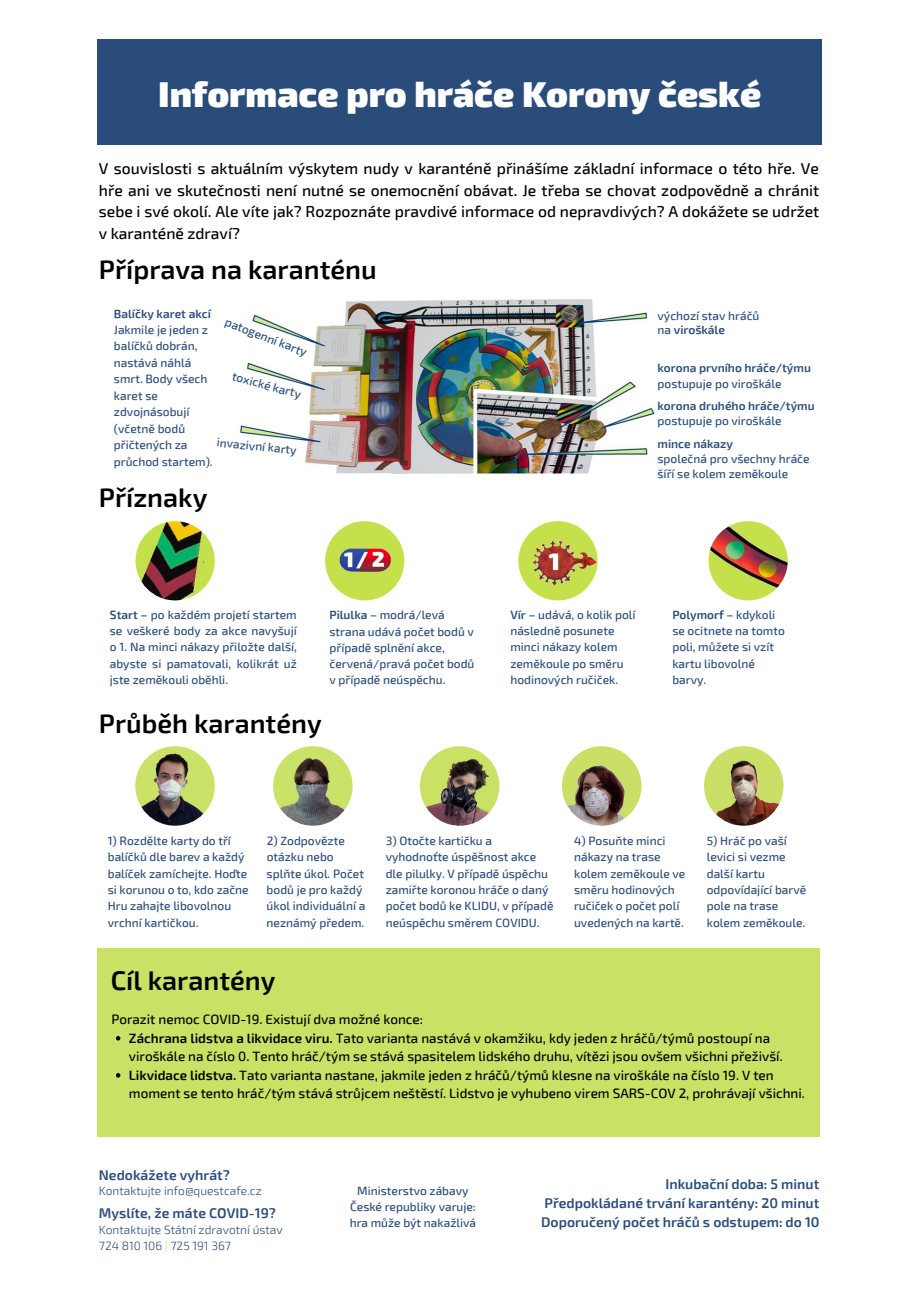
<style>
.page{position:relative;width:919px;height:1289px;background:#fff}
.page>*{position:absolute;margin:0;border:0;box-sizing:border-box;transform-origin:0 0}
.t1{font:900 36px "Exo 2";color:#fff}
.t2{font:600 27px "Exo 2";color:#000}
.t3{font:500 15.75px/21.9px "Exo 2";color:#000;text-align:justify}
.t4{font:600 14.1px/19.4px "Exo 2";color:#2a4c7b;text-align:justify}
.t5{font:500 13.5px/18.6px "Exo 2";color:#000}
.t6{font:500 12px/16.4px "Exo 2";color:#2a4c7b}
.t7{font:600 12px/15.1px "Exo 2";color:#2a4c7b}
.t8{font:300 12px/16.4px "Exo 2";color:#2a4c7b}
.s1{font-weight:600}
.s2{font-weight:500}
.s3{color:#c9e265}
</style>
<div class="page">
<div style="left:98px;top:39px;width:723px;height:106px;background:#2a4c7b"></div>
<img style="left:135px;top:746px;width:80px;height:79px;border-radius:40px">
<img style="left:273px;top:746px;width:79px;height:79px;border-radius:40px">
<img style="left:420px;top:746px;width:79px;height:79px;border-radius:40px">
<img style="left:562px;top:746px;width:79px;height:79px;border-radius:40px">
<div style="left:98px;top:947px;width:721px;height:189px;background:#c9e265"></div>
<img style="left:135px;top:521px;width:80px;height:79px;border-radius:40px">
<img style="left:325px;top:521px;width:79px;height:79px;border-radius:40px">
<img style="left:708px;top:521px;width:79px;height:79px;border-radius:40px">
<img style="left:238px;top:299px;width:417px;height:175px">
<img style="left:704px;top:746px;width:79px;height:79px;border-radius:40px">
<img style="left:518px;top:521px;width:79px;height:79px;border-radius:40px">
<svg style="left:116px;top:1036px;width:4px;height:4px"></svg>
<svg style="left:116px;top:1073px;width:4px;height:4px"></svg>
<p class="t1" style="left:158px;top:72px;width:604px">Informace pro hráče Korony české</p>
<p class="t3" style="left:99px;top:157px;width:722px">V souvislosti s aktuálním výskytem nudy v karanténě přinášíme základní informace o této hře. Ve hře ani ve skutečnosti není nutné se onemocnění obávat. Je třeba se chovat zodpovědně a chránit sebe i své okolí. Ale víte jak? Rozpoznáte pravdivé informace od nepravdivých? A dokážete se udržet v karanténě zdraví?</p>
<p class="t2" style="left:99px;top:253px;width:279px">Příprava na karanténu</p>
<p class="t6" style="left:114px;top:305px;width:100px"><span class="s1">Balíčky karet akcí<br></span>Jakmile je jeden z balíčků dobrán, nastává náhlá smrt. Body všech karet se zdvojnásobují (včetně bodů přičtených za průchod startem).</p>
<p class="t6" style="left:228px;top:314px;width:88px;rotate:21deg">patogenní karty</p>
<p class="t6" style="left:234px;top:368px;width:72px;rotate:15deg">toxické karty</p>
<p class="t6" style="left:218px;top:434px;width:81px;rotate:6deg">invazivní karty</p>
<p class="t2" style="left:99px;top:481px;width:110px">Příznaky</p>
<p class="t6" style="left:657px;top:308px;width:103px;line-height:14.5px">výchozí stav hráčů na <span class="s1">viroškále</span></p>
<p class="t7" style="left:657px;top:361px;width:155px">korona prvního hráče/týmu <span class="s2">postupuje po viroškále</span></p>
<p class="t7" style="left:657px;top:398px;width:158px">korona druhého hráče/týmu <span class="s2">postupuje po viroškále</span></p>
<p class="t6" style="left:657px;top:436px;width:154px;line-height:15.1px"><span class="s1">mince nákazy<br></span>společná pro všechny hráče šíří se kolem zeměkoule</p>
<p class="t6" style="left:110px;top:606px;width:189px;text-align:justify"><span class="s1">Start</span> – po každém projetí startem se veškeré body za akce navyšují o 1. Na minci nákazy přiložte další, abyste si pamatovali, kolikrát už jste zeměkouli oběhli.</p>
<p class="t6" style="left:329px;top:607px;width:146px"><span class="s1">Pilulka</span> – modrá/levá strana udává počet bodů v případě splnění akce, červená/pravá počet bodů v případě neúspěchu.</p>
<p class="t6" style="left:510px;top:606px;width:127px"><span class="s1">Vír</span> – udává, o kolik polí následně posunete minci nákazy kolem zeměkoule po směru hodinových ručiček.</p>
<p class="t6" style="left:672px;top:606px;width:114px"><span class="s1">Polymorf</span> – kdykoli se ocitnete na tomto poli, můžete si vzít kartu libovolné barvy.</p>
<p class="t2" style="left:99px;top:707px;width:224px">Průběh karantény</p>
<p class="t6" style="left:108px;top:833px;width:142px">1) Rozdělte karty do tří balíčků dle barev a každý balíček zamíchejte. Hoďte si korunou o to, kdo začne<br>Hru zahajte libovolnou vrchní kartičkou.</p>
<p class="t6" style="left:266px;top:833px;width:100px">2) Zodpovězte otázku nebo splňte úkol. Počet bodů je pro každý úkol individuální a neznámý předem.</p>
<p class="t6" style="left:385px;top:833px;width:169px">3) Otočte kartičku a vyhodnoťte úspěšnost akce dle pilulky. V případě úspěchu zamiřte koronou hráče o daný počet bodů ke KLIDU, v případě neúspěchu směrem COVIDU.</p>
<p class="t6" style="left:574px;top:833px;width:113px">4) Posuňte minci nákazy na trase kolem zeměkoule ve směru hodinových ručiček o počet polí uvedených na kartě.</p>
<p class="t6" style="left:706px;top:833px;width:101px">5) Hráč po vaší levici si vezme další kartu odpovídající barvě pole na trase kolem zeměkoule.</p>
<p class="t2" style="left:111px;top:964px;width:166px">Cíl karantény</p>
<p class="t5" style="left:111px;top:1010px;width:313px">Porazit nemoc COVID-19. Existují dva možné konce:</p>
<p class="t5" style="left:129px;top:1028px;width:677px"><span class="s1">Záchrana lidstva a likvidace viru.</span> Tato varianta nastává v okamžiku, kdy jeden z hráčů/týmů postoupí na viroškále na číslo 0. Tento hráč/tým se stává spasitelem lidského druhu, vítězi jsou ovšem všichni přeživší.<br><span class="s1">Likvidace lidstva.</span> Tato varianta nastane, jakmile jeden z hráčů/týmů klesne na viroškále na číslo 19. V ten moment se tento hráč/tým stává strůjcem neštěstí. Lidstvo je vyhubeno virem SARS-COV 2, prohrávají všichni.</p>
<p class="t4" style="left:99px;top:1165px;width:132px">Nedokážete vyhrát?</p>
<p class="t8" style="left:99px;top:1182px;width:164px">Kontaktujte info@questcafe.cz</p>
<p class="t4" style="left:99px;top:1203px;width:179px">Myslíte, že máte COVID-19?</p>
<p class="t8" style="left:99px;top:1221px;width:185px">Kontaktujte Státní zdravotní ústav<br>724 810 106 <span class="s3">|</span> 725 191 367</p>
<p class="t6" style="left:349px;top:1182px;width:128px;text-align:center">Ministerstvo zábavy<br>České republiky varuje: hra může být nakažlivá</p>
<p class="t4" style="left:541px;top:1174px;width:280px;text-indent:124px">Inkubační doba: 5 minut Předpokládané trvání karantény: 20 minut Doporučený počet hráčů s odstupem: do 10</p>
</div>
